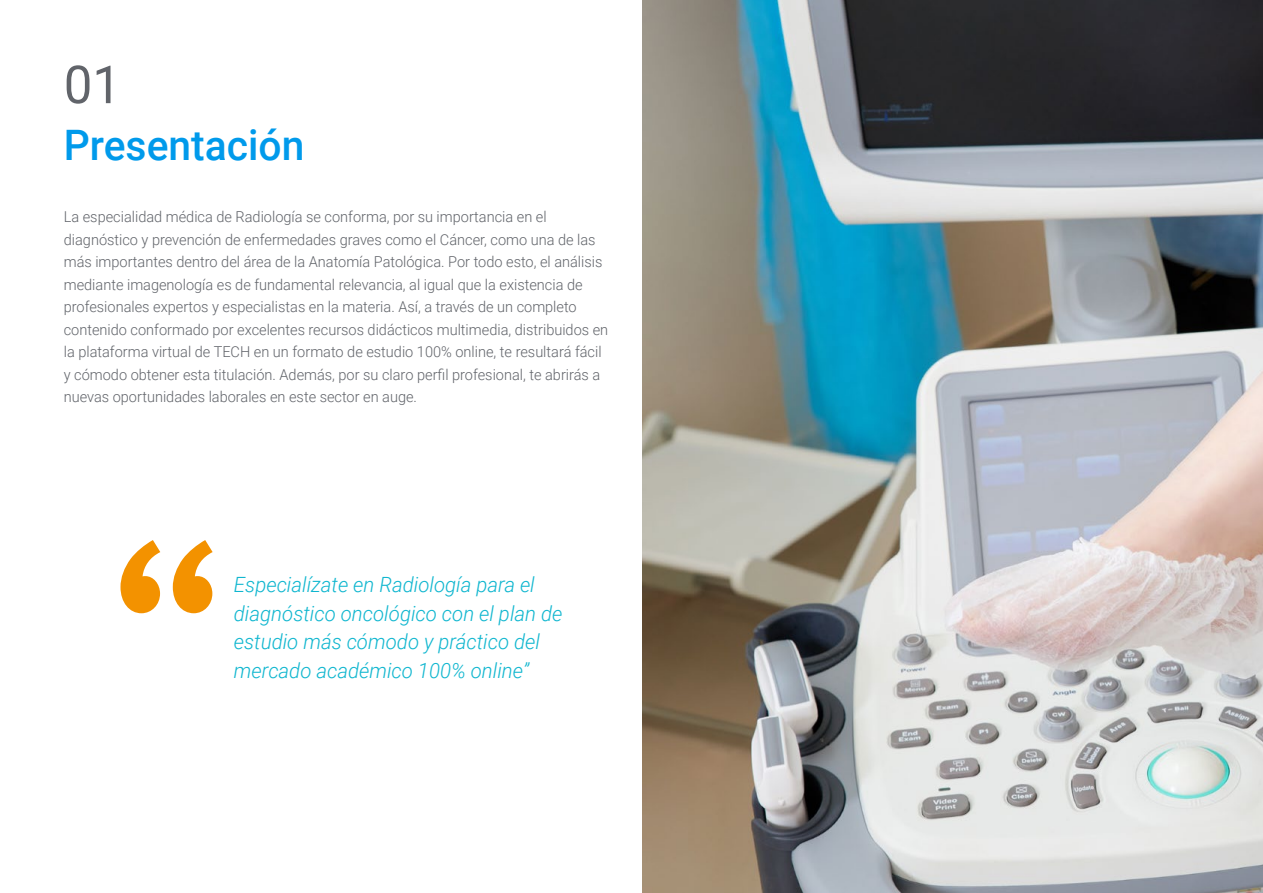
<style>
.page{position:relative;width:1263px;height:893px;background:#fff}
.page>*{position:absolute;margin:0;border:0;box-sizing:border-box;transform-origin:0 0}
.t1{font:52.5px "Roboto";color:#61646a}
.t2{font:500 42px "Roboto";color:#009aeb}
.t3{font:italic 300 21px/28.5px "Roboto";color:#0fb6cf}
.t4{font:300 15px/22.5px "Roboto";color:#61646a}
</style>
<div class="page">
<svg style="left:120px;top:540px;width:93px;height:73px"></svg>
<img style="left:642px;top:0;width:621px;height:893px">
<h1 class="t1" style="left:64px;top:48px;width:59px">01</h1>
<h2 class="t2" style="left:64px;top:115px;width:242px">Presentación</h2>
<p class="t4" style="left:64px;top:205px;width:546px">La especialidad médica de Radiología se conforma, por su importancia en el diagnóstico y prevención de enfermedades graves como el Cáncer, como una de las más importantes dentro del área de la Anatomía Patológica. Por todo esto, el análisis mediante imagenología es de fundamental relevancia, al igual que la existencia de profesionales expertos y especialistas en la materia. Así, a través de un completo contenido conformado por excelentes recursos didácticos multimedia, distribuidos en la plataforma virtual de TECH en un formato de estudio 100% online, te resultará fácil y cómodo obtener esta titulación. Además, por su claro perfil profesional, te abrirás a nuevas oportunidades laborales en este sector en auge.</p>
<h3 class="t3" style="left:234px;top:570px;width:330px">Especialízate en Radiología para el diagnóstico oncológico con el plan de estudio más cómodo y práctico del mercado académico 100% online”</h3>
</div>
